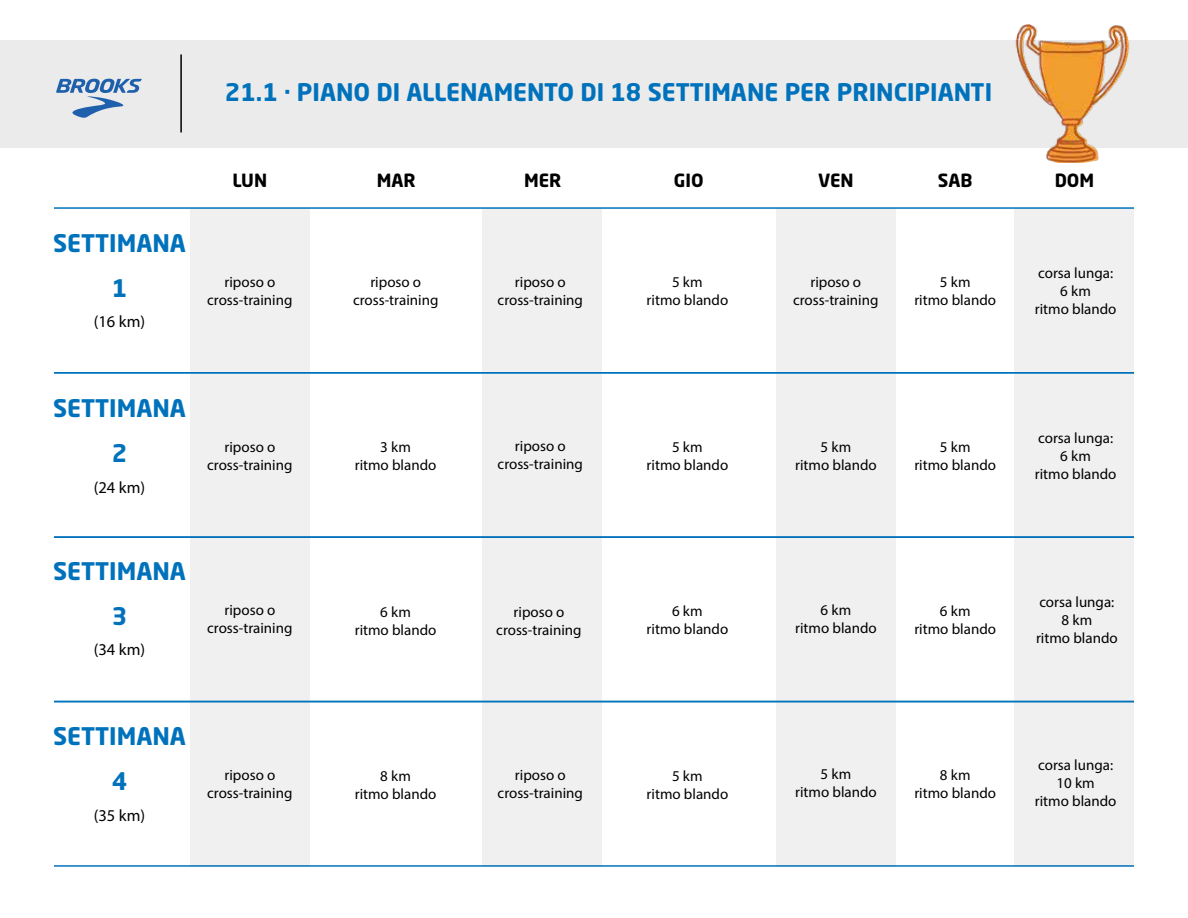
<style>
.page{position:relative;width:1188px;height:918px;background:#fff}
.page>*{position:absolute;margin:0;border:0;box-sizing:border-box;transform-origin:0 0}
.t1{font:700 24px/45px "Neo Sans Std";color:#0072bc;text-align:center}
.t2{font:700 18px "Neo Sans Std";color:#000}
.t3{font:16.5px "Myriad Pro";letter-spacing:.01em;color:#000}
.t4{font:15px/18px "Myriad Pro";color:#000;text-align:center}
</style>
<div class="page">
<div style="left:0;top:40px;width:1188px;height:108px;background:#ebebeb"></div>
<hr style="left:180px;top:54px;width:2px;height:78px;background:#000">
<svg style="left:56px;top:79px;width:86px;height:39px"></svg>
<img style="left:1015px;top:24px;width:115px;height:139px">
<div style="left:190px;top:208px;width:119px;height:659px;background:#f0f0f0"></div>
<div style="left:482px;top:208px;width:119px;height:659px;background:#f0f0f0"></div>
<div style="left:776px;top:208px;width:120px;height:659px;background:#f0f0f0"></div>
<div style="left:1015px;top:208px;width:119px;height:659px;background:#f0f0f0"></div>
<hr style="left:54px;top:207px;width:1080px;height:2px;background:#0072bc">
<hr style="left:54px;top:865px;width:1080px;height:2px;background:#0072bc">
<hr style="left:54px;top:372px;width:1080px;height:2px;background:#0072bc">
<hr style="left:54px;top:536px;width:1080px;height:2px;background:#0072bc">
<hr style="left:54px;top:701px;width:1080px;height:1px;background:#0072bc">
<h1 class="t1" style="left:225px;top:69px;width:769px">21.1 · PIANO DI ALLENAMENTO DI 18 SETTIMANE PER PRINCIPIANTI</h1>
<h1 class="t1" style="left:53px;top:220px;width:134px">SETTIMANA<br>1</h1>
<p class="t3" style="left:94px;top:312px;width:53px">(16 km)</p>
<p class="t2" style="left:233px;top:169px;width:36px">LUN</p>
<p class="t4" style="left:207px;top:273px;width:87px">riposo o cross-training</p>
<h1 class="t1" style="left:53px;top:385px;width:134px">SETTIMANA<br>2</h1>
<p class="t3" style="left:94px;top:477px;width:53px">(24 km)</p>
<p class="t4" style="left:207px;top:437px;width:87px">riposo o cross-training</p>
<h1 class="t1" style="left:53px;top:548px;width:134px">SETTIMANA<br>3</h1>
<p class="t3" style="left:94px;top:640px;width:53px">(34 km)</p>
<p class="t4" style="left:207px;top:601px;width:87px">riposo o cross-training</p>
<h1 class="t1" style="left:53px;top:713px;width:134px">SETTIMANA<br>4</h1>
<p class="t3" style="left:94px;top:805px;width:53px">(35 km)</p>
<p class="t4" style="left:207px;top:766px;width:87px">riposo o cross-training</p>
<p class="t2" style="left:377px;top:169px;width:40px">MAR</p>
<p class="t2" style="left:524px;top:169px;width:39px">MER</p>
<p class="t4" style="left:353px;top:273px;width:87px">riposo o cross-training</p>
<p class="t4" style="left:498px;top:273px;width:87px">riposo o cross-training</p>
<p class="t4" style="left:355px;top:438px;width:83px">3 km<br>ritmo blando</p>
<p class="t4" style="left:498px;top:437px;width:87px">riposo o cross-training</p>
<p class="t4" style="left:355px;top:603px;width:83px">6 km<br>ritmo blando</p>
<p class="t4" style="left:496px;top:603px;width:87px">riposo o cross-training</p>
<p class="t4" style="left:355px;top:766px;width:83px">8 km<br>ritmo blando</p>
<p class="t4" style="left:498px;top:765px;width:87px">riposo o cross-training</p>
<p class="t2" style="left:674px;top:169px;width:31px">GIO</p>
<p class="t4" style="left:647px;top:273px;width:83px">5 km<br>ritmo blando</p>
<p class="t4" style="left:647px;top:438px;width:83px">5 km<br>ritmo blando</p>
<p class="t4" style="left:647px;top:601px;width:83px">6 km<br>ritmo blando</p>
<p class="t4" style="left:647px;top:766px;width:83px">5 km<br>ritmo blando</p>
<p class="t2" style="left:818px;top:169px;width:37px">VEN</p>
<p class="t2" style="left:938px;top:169px;width:36px">SAB</p>
<p class="t4" style="left:793px;top:273px;width:87px">riposo o cross-training</p>
<p class="t4" style="left:914px;top:273px;width:83px">5 km<br>ritmo blando</p>
<p class="t4" style="left:795px;top:437px;width:83px">5 km<br>ritmo blando</p>
<p class="t4" style="left:914px;top:437px;width:83px">5 km<br>ritmo blando</p>
<p class="t4" style="left:795px;top:601px;width:83px">6 km<br>ritmo blando</p>
<p class="t4" style="left:914px;top:601px;width:83px">6 km<br>ritmo blando</p>
<p class="t4" style="left:795px;top:765px;width:83px">5 km<br>ritmo blando</p>
<p class="t4" style="left:914px;top:766px;width:83px">8 km<br>ritmo blando</p>
<p class="t2" style="left:1055px;top:169px;width:41px">DOM</p>
<p class="t4" style="left:1035px;top:264px;width:83px">corsa lunga:<br>6 km<br>ritmo blando</p>
<p class="t4" style="left:1035px;top:428px;width:83px">corsa lunga:<br>6 km<br>ritmo blando</p>
<p class="t4" style="left:1036px;top:592px;width:83px">corsa lunga:<br>8 km<br>ritmo blando</p>
<p class="t4" style="left:1035px;top:756px;width:83px">corsa lunga:<br>10 km<br>ritmo blando</p>
</div>
